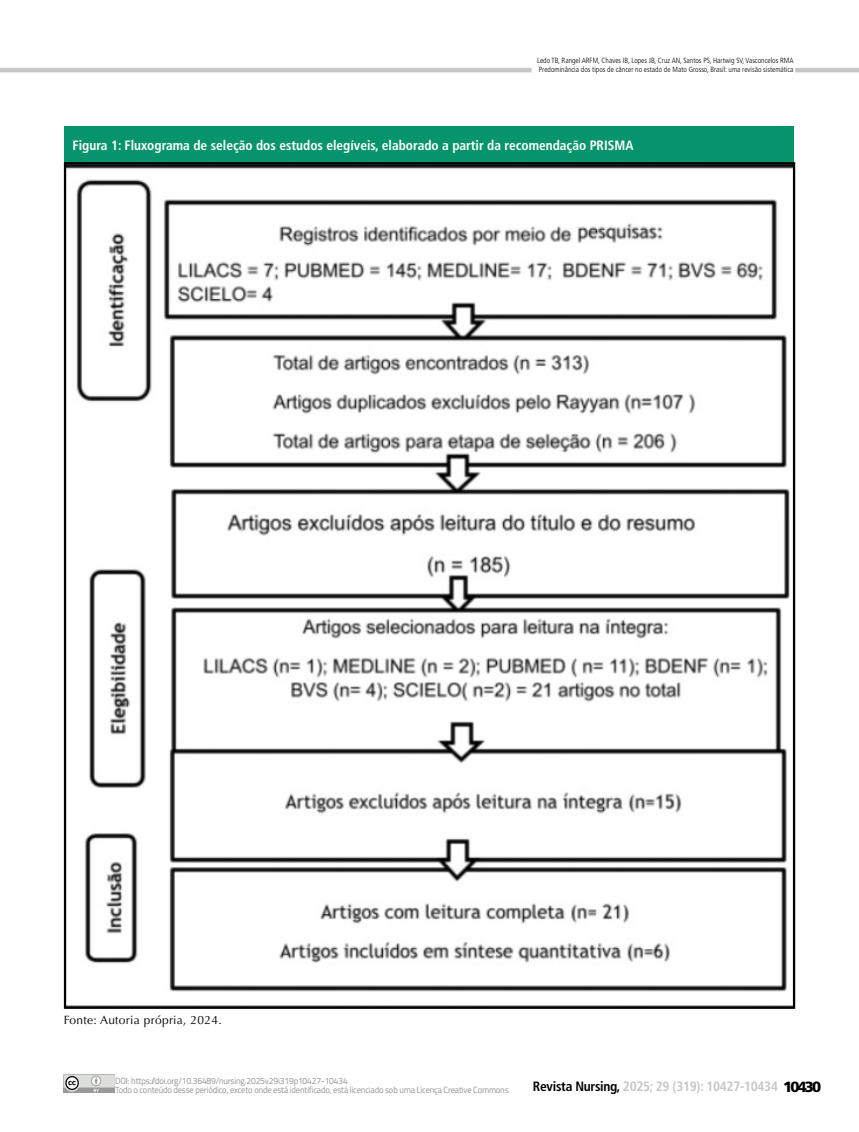
<style>
.page{position:relative;width:859px;height:1132px;background:#fff}
.page>*{position:absolute;margin:0;border:0;box-sizing:border-box;transform-origin:0 0}
.t1{font:700 condensed 13.5px "Frutiger LT Std";color:#fff}
.t2{font:700 condensed 13.5px "Frutiger LT Std";letter-spacing:-.02em;color:#c6c6c6}
.t3{font:12px "Optima LT Std";letter-spacing:.025em;color:#000}
.t4{font:9px/9.4px "Titillium";letter-spacing:-.02em;color:#939398;scale:.95 1}
.t5{font:300 condensed 7.5px/9px "Frutiger LT Std";color:#000}
.s1{color:#000}
.s2{font-weight:900;font-stretch:normal;font-size:14.85px;color:#000}
</style>
<div class="page">
<hr style="left:0;top:68px;width:531px;height:4px;background:#c6c6c6">
<hr style="left:795px;top:68px;width:64px;height:4px;background:#c6c6c6">
<img style="left:63px;top:1074px;width:51px;height:18px">
<div style="left:64px;top:126px;width:730px;height:36px;background:#06946c"></div>
<img style="left:67px;top:165px;width:725px;height:827px">
<p class="t5" style="left:537px;top:56px;width:258px">Ledo TB, Rangel ARFM, Chaves IB, Lopes JB, Cruz AN, Santos PS, Hartwig SV, Vasconcelos RMA<br>Predominância dos tipos de câncer no estado de Mato Grosso, Brasil: uma revisão sistemática</p>
<h1 class="t1" style="left:73px;top:137px;width:562px">Figura 1: Fluxograma de seleção dos estudos elegíveis, elaborado a partir da recomendação PRISMA</h1>
<h2 class="t3" style="left:64px;top:1012px;width:159px">Fonte: Autoria própria, 2024.</h2>
<p class="t4" style="left:115px;top:1074px;width:416px">DOI: https://doi.org/10.36489/nursing.2025v29i319p10427-10434<br>Todo o conteúdo desse periódico, exceto onde está identificado, está licenciado sob uma Licença Creative Commons</p>
<h1 class="t2" style="left:533px;top:1077px;width:290px"><span class="s1">Revista Nursing,</span> 2025; 29 (319): 10427-10434 <span class="s2">10430</span></h1>
</div>
